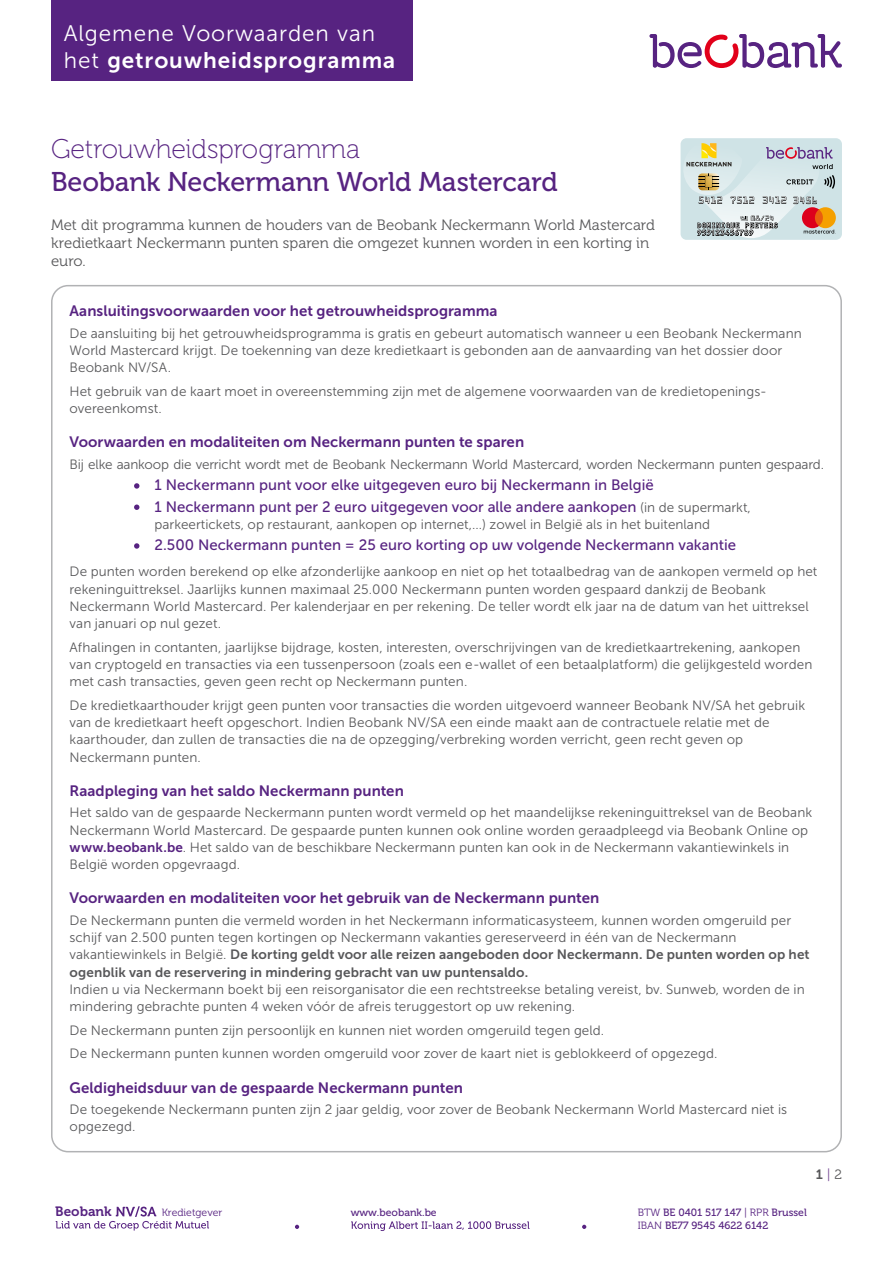
<style>
.page{position:relative;width:893px;height:1263px;background:#fff}
.page>*{position:absolute;margin:0;border:0;box-sizing:border-box;transform-origin:0 0}
.t1{font:27px "Museo 500";letter-spacing:-.005em;color:#572381}
.t2{font:27px "Museo 100";letter-spacing:-.01em;color:#572381}
.t3{font:22.5px "Museo Sans 700";letter-spacing:.04em;color:#fff}
.t4{font:22.5px "Museo Sans 300";letter-spacing:.04em;color:#fff}
.t5{font:15px "Museo Sans 700";letter-spacing:.005em;color:#572381}
.t6{font:15px/21.3px "Museo Sans 500";color:#572381}
.t7{font:15px/18px "Museo 300";color:#58585a}
.t8{font:13.5px/17.2px "Museo Sans 300";letter-spacing:.005em;color:#58585a}
.t9{font:13.5px/17.2px "Museo Sans 700";letter-spacing:.01em;color:#58585a}
.t10{font:13.5px "Museo 700";color:#572381}
.t11{font:13.5px "Museo 700";color:#58585a}
.t12{font:10.5px/12.6px "Museo 500";color:#572381}
.t13{font:10.5px "Museo 300";color:#572381}
.s1{font-family:"Museo Sans 300"}
.s2{font-family:"Museo Sans 300";font-size:13.5px;color:#58585a}
.s3{font-family:"Museo Sans 700";color:#572381}
.s4{font-family:"Museo 300";color:#764994}
.s5{font-family:"Museo 300"}
.s6{font-family:"Museo 700";font-size:13.5px}
</style>
<div class="page">
<svg style="left:680px;top:138px;width:162px;height:102px;background:#cad0cd"></svg>
<svg style="left:134px;top:483px;width:5px;height:6px"></svg>
<svg style="left:134px;top:504px;width:5px;height:6px"></svg>
<svg style="left:134px;top:543px;width:5px;height:6px"></svg>
<div style="left:51px;top:0;width:361px;height:81px;background:#572381"></div>
<svg style="left:649px;top:34px;width:193px;height:34px"></svg>
<svg style="left:56px;top:1206px;width:153px;height:24px"></svg>
<svg style="left:351px;top:1221px;width:178px;height:10px"></svg>
<svg style="left:295px;top:1225px;width:4px;height:4px"></svg>
<svg style="left:582px;top:1225px;width:4px;height:4px"></svg>
<h2 class="t4" style="left:64px;top:21px;width:313px">Algemene Voorwaarden van</h2>
<h2 class="t3" style="left:64px;top:48px;width:333px"><span class="s1">het</span> getrouwheidsprogramma</h2>
<h1 class="t2" style="left:51px;top:135px;width:310px">Getrouwheidsprogramma</h1>
<h1 class="t1" style="left:51px;top:167px;width:508px">Beobank Neckermann World Mastercard</h1>
<p class="t7" style="left:51px;top:216px;width:605px">Met dit programma kunnen de houders van de Beobank Neckermann World Mastercard kredietkaart Neckermann punten sparen die omgezet kunnen worden in een korting in euro.</p>
<p class="t5" style="left:70px;top:303px;width:430px">Aansluitingsvoorwaarden voor het getrouwheidsprogramma</p>
<p class="t8" style="left:70px;top:324px;width:734px">De aansluiting bij het getrouwheidsprogramma is gratis en gebeurt automatisch wanneer u een Beobank Neckermann<br>World Mastercard krijgt. De toekenning van deze kredietkaart is gebonden aan de aanvaarding van het dossier door<br>Beobank NV/SA.</p>
<p class="t8" style="left:70px;top:383px;width:699px">Het gebruik van de kaart moet in overeenstemming zijn met de algemene voorwaarden van de kredietopenings&shy;overeenkomst.</p>
<p class="t5" style="left:70px;top:434px;width:456px">Voorwaarden en modaliteiten om Neckermann punten te sparen</p>
<p class="t8" style="left:70px;top:456px;width:756px">Bij elke aankoop die verricht wordt met de Beobank Neckermann World Mastercard, worden Neckermann punten gespaard.</p>
<p class="t6" style="left:155px;top:475px;width:598px">1 Neckermann punt voor elke uitgegeven euro bij Neckermann in België<br>1 Neckermann punt per 2 euro uitgegeven voor alle andere aankopen <span class="s2">(in de supermarkt,</span></p>
<p class="t8" style="left:155px;top:516px;width:557px">parkeertickets, op restaurant, aankopen op internet,...) zowel in België als in het buitenland</p>
<p class="t6" style="left:155px;top:535px;width:583px">2.500 Neckermann punten = 25 euro korting op uw volgende Neckermann vakantie</p>
<p class="t8" style="left:70px;top:563px;width:749px">De punten worden berekend op elke afzonderlijke aankoop en niet op het totaalbedrag van de aankopen vermeld op het rekeninguittreksel. Jaarlijks kunnen maximaal 25.000 Neckermann punten worden gespaard dankzij de Beobank Neckermann World Mastercard. Per kalenderjaar en per rekening. De teller wordt elk jaar na de datum van het uittreksel van januari op nul gezet.</p>
<p class="t8" style="left:70px;top:639px;width:744px">Afhalingen in contanten, jaarlijkse bijdrage, kosten, interesten, overschrijvingen van de kredietkaartrekening, aankopen van cryptogeld en transacties via een tussenpersoon (zoals een e-wallet of een betaalplatform) die gelijkgesteld worden met cash transacties, geven geen recht op Neckermann punten.</p>
<p class="t8" style="left:70px;top:697px;width:737px">De kredietkaarthouder krijgt geen punten voor transacties die worden uitgevoerd wanneer Beobank NV/SA het gebruik van de kredietkaart heeft opgeschort. Indien Beobank NV/SA een einde maakt aan de contractuele relatie met de kaarthouder, dan zullen de transacties die na de opzegging/verbreking worden verricht, geen recht geven op Neckermann punten.</p>
<p class="t5" style="left:70px;top:782px;width:336px">Raadpleging van het saldo Neckermann punten</p>
<p class="t8" style="left:70px;top:804px;width:744px">Het saldo van de gespaarde Neckermann punten wordt vermeld op het maandelijkse rekeninguittreksel van de Beobank Neckermann World Mastercard. De gespaarde punten kunnen ook online worden geraadpleegd via Beobank Online op <span class="s3">www.beobank.be</span>. Het saldo van de beschikbare Neckermann punten kan ook in de Neckermann vakantiewinkels in België worden opgevraagd.</p>
<p class="t5" style="left:70px;top:890px;width:531px">Voorwaarden en modaliteiten voor het gebruik van de Neckermann punten</p>
<p class="t8" style="left:70px;top:912px;width:723px">De Neckermann punten die vermeld worden in het Neckermann informaticasysteem, kunnen worden omgeruild per schijf van 2.500 punten tegen kortingen op Neckermann vakanties gereserveerd in één van de Neckermann</p>
<p class="t9" style="left:70px;top:946px;width:742px"><span class="s1">vakantiewinkels in België.</span> De korting geldt voor alle reizen aangeboden door Neckermann. De punten worden op het ogenblik van de reservering in mindering gebracht van uw puntensaldo.</p>
<p class="t8" style="left:70px;top:981px;width:737px">Indien u via Neckermann boekt bij een reisorganisator die een rechtstreekse betaling vereist, bv. Sunweb, worden de in mindering gebrachte punten 4 weken vóór de afreis teruggestort op uw rekening.</p>
<p class="t8" style="left:70px;top:1018px;width:649px;line-height:23.7px">De Neckermann punten zijn persoonlijk en kunnen niet worden omgeruild tegen geld.<br>De Neckermann punten kunnen worden omgeruild voor zover de kaart niet is geblokkeerd of opgezegd.</p>
<p class="t5" style="left:70px;top:1079px;width:395px">Geldigheidsduur van de gespaarde Neckermann punten</p>
<p class="t8" style="left:70px;top:1101px;width:719px">De toegekende Neckermann punten zijn 2 jaar geldig, voor zover de Beobank Neckermann World Mastercard niet is opgezegd.</p>
<p class="t11" style="left:816px;top:1167px;width:28px">1 <span class="s4">|</span> <span class="s5">2</span></p>
<p class="t13" style="left:85px;top:1207px;width:169px"><span class="s6">Beobank NV</span>|<span class="s6">SA</span> Kredietgever</p>
<p class="t12" style="left:381px;top:1206px;width:87px">www.beobank.be</p>
<p class="t12" style="left:668px;top:1206px;width:170px"><span class="s5">BTW</span> BE 0401 517 147 <span class="s5">| RPR</span> Brussel<br><span class="s5">IBAN</span> BE77 9545 4622 6142</p>
<p class="t10" style="left:55px;top:1204px;width:58px">Beobank</p>
<p class="t13" style="left:162px;top:1207px;width:62px">Kredietg ver</p>
<p class="t12" style="left:351px;top:1206px;width:88px">www.beobank.be</p>
<p class="t12" style="left:638px;top:1206px;width:170px"><span class="s5">BTW</span> BE 0401 517 147 <span class="s5">| RPR</span> Brussel<br><span class="s5">IBAN</span> BE77 9545 4622 6142</p>
</div>
